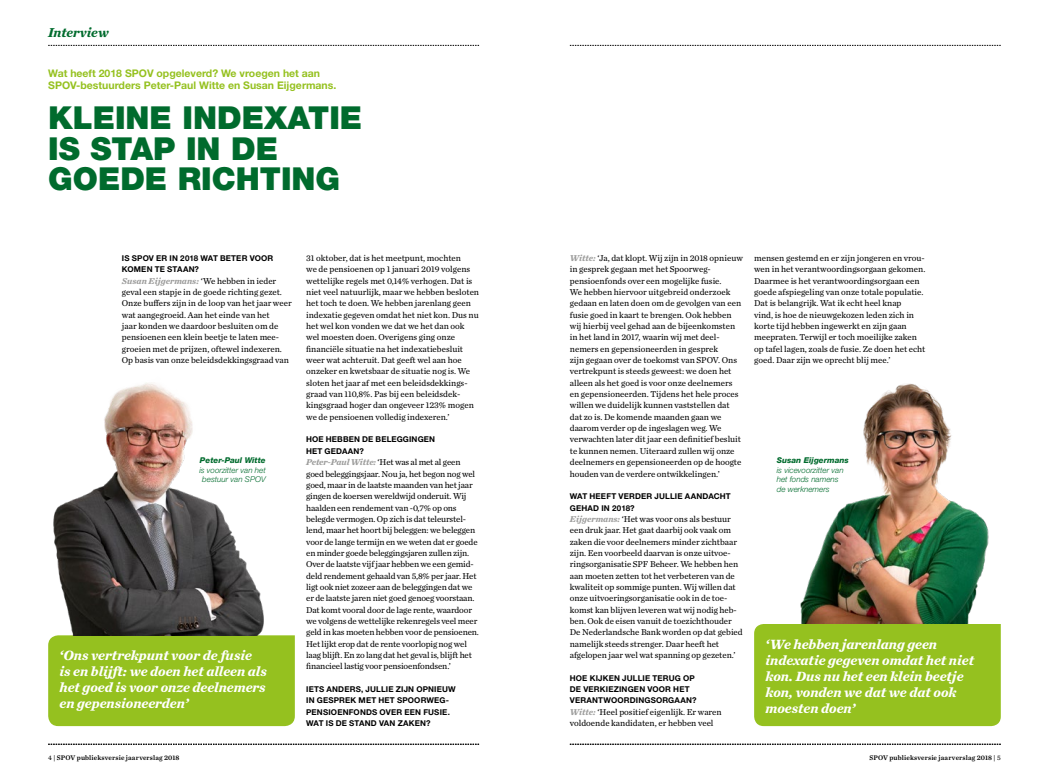
<style>
.page{position:relative;width:1049px;height:780px;background:#fff}
.page>*{position:absolute;margin:0;border:0;box-sizing:border-box;transform-origin:0 0}
.t1{font:900 31.7px/30.2px "Helvetica Neue LT Std";color:#006b2d}
.t2{font:italic 700 14px/16px "Chronicle Text G2";color:#fff}
.t3{font:italic 700 13.5px "Chronicle Text G2";letter-spacing:-.005em;color:#006b2d}
.t4{font:700 10.5px/12.6px "Helvetica Neue LT Std";color:#95c11f}
.t5{font:8.9px/11.3px "Chronicle Text G2";color:#000}
.t6{font:700 8px/11.3px "Helvetica Neue LT Std";letter-spacing:.02em;color:#000}
.t7{font:italic 300 8px/9.6px "Helvetica Neue LT Std";color:#006b2d}
.t8{font:italic 800 8px "Helvetica Neue LT Std";color:#006b2d}
.t9{font:7px "Chronicle Text G2 Semi";letter-spacing:.015em;color:#000}
.s1{font-weight:700;font-style:italic;color:#9d9d9c}
.s2{font-family:"Chronicle Text G2"}
</style>
<div class="page">
<img style="left:800px;top:383px;width:189px;height:241px">
<div style="left:48px;top:635px;width:247px;height:91px;background:#95c11f"></div>
<div style="left:754px;top:624px;width:247px;height:102px;background:#95c11f"></div>
<img style="left:53px;top:383px;width:211px;height:252px">
<svg style="left:570px;top:744px;width:431px;height:1px"></svg>
<svg style="left:48px;top:744px;width:431px;height:1px"></svg>
<svg style="left:570px;top:45px;width:431px;height:1px"></svg>
<svg style="left:48px;top:45px;width:431px;height:1px"></svg>
<h3 class="t3" style="left:48px;top:21px;width:62px">Interview</h3>
<p class="t4" style="left:48px;top:66px;width:290px">Wat heeft 2018 SPOV opgeleverd? We vroegen het aan<br>SPOV-bestuurders Peter-Paul Witte en Susan Eijgermans.</p>
<h1 class="t1" style="left:48px;top:103px;width:315px">KLEINE INDEXATIE<br>IS STAP IN DE<br>GOEDE RICHTING</h1>
<p class="t5" style="left:570px;top:252px;width:174px"><span class="s1">Witte:</span> ‘Ja, dat klopt. Wij zijn in 2018 opnieuw in gesprek gegaan met het Spoorweg&shy;pensioenfonds over een mogelijke fusie.<br>We hebben hiervoor uitgebreid onderzoek gedaan en laten doen om de gevolgen van een fusie goed in kaart te brengen. Ook hebben wij hierbij veel gehad aan de bijeenkomsten in het land in 2017, waarin wij met deel&shy;nemers en gepensioneerden in gesprek<br>zijn gegaan over de toekomst van SPOV. Ons vertrekpunt is steeds geweest: we doen het alleen als het goed is voor onze deelnemers en gepensioneerden. Tijdens het hele proces willen we duidelijk kunnen vaststellen dat dat zo is. De komende maanden gaan we daarom verder op de ingeslagen weg. We verwachten later dit jaar een definitief besluit te kunnen nemen. Uiteraard zullen wij onze deelnemers en gepensioneerden op de hoogte houden van de verdere ontwikkelingen.’</p>
<p class="t6" style="left:570px;top:490px;width:162px">WAT HEEFT VERDER JULLIE AANDACHT<br>GEHAD IN 2018?</p>
<p class="t5" style="left:570px;top:512px;width:174px"><span class="s1">Eijgermans:</span> ‘Het was voor ons als bestuur een druk jaar. Het gaat daarbij ook vaak om zaken die voor deelnemers minder zichtbaar zijn. Een voorbeeld daarvan is onze uitvoe&shy;ringsorganisatie SPF Beheer. We hebben hen aan moeten zetten tot het verbeteren van de kwaliteit op sommige punten. Wij willen dat onze uitvoeringsorganisatie ook in de toe&shy;komst kan blijven leveren wat wij nodig heb&shy;ben. Ook de eisen vanuit de toezichthouder De Nederlandsche Bank worden op dat gebied namelijk steeds strenger. Daar heeft het afgelopen jaar wel wat spanning op gezeten.’</p>
<p class="t6" style="left:570px;top:672px;width:128px">HOE KIJKEN JULLIE TERUG OP<br>DE VERKIEZINGEN VOOR HET<br>VERANTWOORDINGSORGAAN?</p>
<p class="t5" style="left:570px;top:705px;width:153px"><span class="s1">Witte:</span> ‘Heel positief eigenlijk. Er waren voldoende kandidaten, er hebben veel</p>
<p class="t5" style="left:306px;top:252px;width:174px">31 oktober, dat is het meetpunt, mochten<br>we de pensioenen op 1 januari 2019 volgens wettelijke regels met 0,14% verhogen. Dat is niet veel natuurlijk, maar we hebben besloten het toch te doen. We hebben jarenlang geen indexatie gegeven omdat het niet kon. Dus nu het wel kon vonden we dat we het dan ook wel moesten doen. Overigens ging onze financiële situatie na het indexatiebesluit weer wat achteruit. Dat geeft wel aan hoe onzeker en kwetsbaar de situatie nog is. We sloten het jaar af met een beleidsdekkings&shy;graad van 110,8%. Pas bij een beleidsdek&shy;kingsgraad hoger dan ongeveer 123% mogen we de pensioenen volledig indexeren.’</p>
<p class="t6" style="left:306px;top:434px;width:130px">HOE HEBBEN DE BELEGGINGEN<br>HET GEDAAN?</p>
<p class="t5" style="left:306px;top:456px;width:174px"><span class="s1">Peter-Paul Witte:</span> ‘Het was al met al geen goed beleggingsjaar. Nou ja, het begon nog wel goed, maar in de laatste maanden van het jaar gingen de koersen wereldwijd onderuit. Wij haalden een rendement van -0,7% op ons belegde vermogen. Op zich is dat teleurstel&shy;lend, maar het hoort bij beleggen: we beleggen voor de lange termijn en we weten dat er goede en minder goede beleggingsjaren zullen zijn.<br>Over de laatste vijf jaar hebben we een gemid&shy;deld rendement gehaald van 5,8% per jaar. Het ligt ook niet zozeer aan de beleggingen dat we er de laatste jaren niet goed genoeg voorstaan.<br>Dat komt vooral door de lage rente, waardoor we volgens de wettelijke rekenregels veel meer geld in kas moeten hebben voor de pensioenen.<br>Het lijkt erop dat de rente voorlopig nog wel laag blijft. En zo lang dat het geval is, blijft het financieel lastig voor pensioenfondsen.’</p>
<p class="t6" style="left:306px;top:683px;width:151px">IETS ANDERS, JULLIE ZIJN OPNIEUW<br>IN GESPREK MET HET SPOORWEG-<br>PENSIOENFONDS OVER EEN FUSIE.<br>WAT IS DE STAND VAN ZAKEN?</p>
<p class="t5" style="left:754px;top:252px;width:173px">mensen gestemd en er zijn jongeren en vrou&shy;wen in het verantwoordingsorgaan gekomen.<br>Daarmee is het verantwoordingsorgaan een goede afspiegeling van onze totale populatie.<br>Dat is belangrijk. Wat ik echt heel knap<br>vind, is hoe de nieuwgekozen leden zich in korte tijd hebben ingewerkt en zijn gaan meepraten. Terwijl er toch moeilijke zaken op tafel lagen, zoals de fusie. Ze doen het echt goed. Daar zijn we oprecht blij mee.’</p>
<p class="t6" style="left:122px;top:252px;width:153px">IS SPOV ER IN 2018 WAT BETER VOOR<br>KOMEN TE STAAN?</p>
<p class="t5" style="left:122px;top:274px;width:171px"><span class="s1">Susan Eijgermans:</span> ‘We hebben in ieder geval een stapje in de goede richting gezet.<br>Onze buffers zijn in de loop van het jaar weer wat aangegroeid. Aan het einde van het<br>jaar konden we daardoor besluiten om de pensioenen een klein beetje te laten mee&shy;groeien met de prijzen, oftewel indexeren.<br>Op basis van onze beleidsdekkingsgraad van</p>
<p class="t8" style="left:777px;top:455px;width:74px">Susan Eijgermans</p>
<p class="t7" style="left:777px;top:465px;width:68px">is vicevoorzitter van het fonds namens de werknemers</p>
<p class="t8" style="left:200px;top:455px;width:67px">Peter-Paul Witte</p>
<p class="t7" style="left:199px;top:465px;width:68px;text-align:center">is voorzitter van het bestuur van SPOV</p>
<h2 class="t2" style="left:60px;top:646px;width:209px">‘Ons vertrekpunt voor de fusie<br>is en blijft: we doen het alleen als het goed is voor onze deelnemers en gepensioneerden’</h2>
<h2 class="t2" style="left:765px;top:635px;width:210px">‘We hebben jarenlang geen indexatie gegeven omdat het niet kon. Dus nu het een klein beetje kon, vonden we dat we dat ook moesten doen’</h2>
<p class="t9" style="left:48px;top:752px;width:133px"><span class="s2">4</span> | SPOV publieksversie jaarverslag 2018</p>
<p class="t9" style="left:869px;top:752px;width:133px">SPOV publieksversie jaarverslag 2018 | <span class="s2">5</span></p>
</div>
